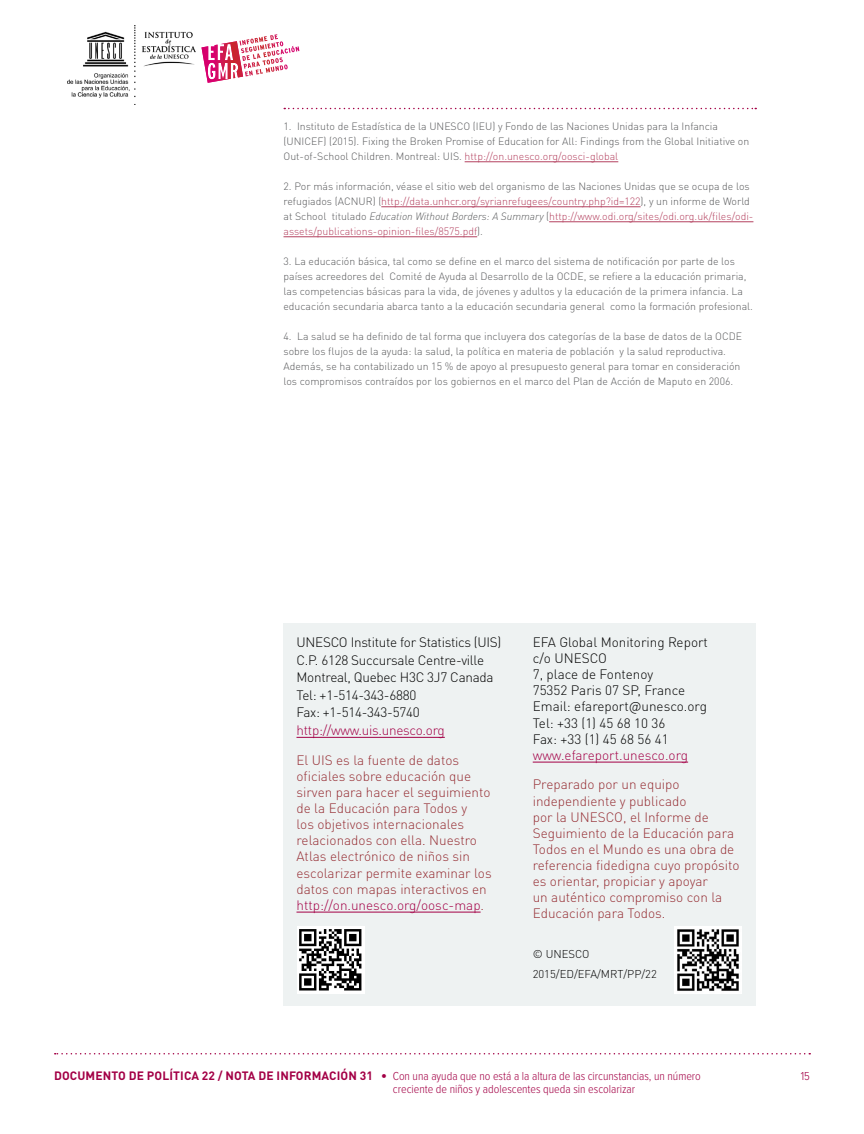
<style>
.page{position:relative;width:864px;height:1134px;background:#fff}
.page>*{position:absolute;margin:0;border:0;box-sizing:border-box;transform-origin:0 0}
.t1{font:300 13.5px/16px "DINOT";color:#962e34}
.t2{font:300 13.5px/16px "DINOT";color:#000}
.t3{font:300 13.5px/17.7px "DINOT";letter-spacing:-.02em;color:#000}
.t4{font:300 13.5px "DINOT";letter-spacing:-.02em;color:#a30046}
.t5{font:300 13.5px "DINOT";color:#a30046}
.t6{font:300 12px/13.5px "Proxima Nova Cond";color:#a30046}
.t7{font:300 11.25px/19.5px "DINOT";color:#000}
.t8{font:300 10.5px/15px "DINOT";color:#58595b}
.t9{font:300 10.5px/15px "DINOT";color:#b44260}
.s1{color:#b44260}
.s2{color:#58595b}
.s3{font-style:italic;color:#58595b}
.s4{color:#a30046}
.s5{font-family:"DINOT";font-weight:700}
</style>
<div class="page">
<svg style="left:55px;top:1053px;width:755px;height:1px"></svg>
<img style="left:68px;top:25px;width:127px;height:73px">
<svg style="left:202px;top:34px;width:97px;height:49px"></svg>
<div style="left:283px;top:623px;width:472px;height:382px;background:#eef2f2"></div>
<hr style="left:296px;top:737px;width:149px;height:1px;background:#a30046">
<hr style="left:296px;top:912px;width:185px;height:1px;background:#a30046">
<hr style="left:533px;top:762px;width:155px;height:1px;background:#a30046">
<img style="left:674px;top:927px;width:67px;height:66px">
<img style="left:298px;top:927px;width:66px;height:66px">
<svg style="left:284px;top:108px;width:472px;height:1px"></svg>
<hr style="left:465px;top:161px;width:153px;height:1px;background:#b44260">
<hr style="left:381px;top:206px;width:260px;height:1px;background:#b44260">
<hr style="left:549px;top:221px;width:204px;height:1px;background:#b44260">
<hr style="left:284px;top:236px;width:193px;height:1px;background:#b44260">
<p class="t8" style="left:284px;top:118px;width:467px">1. Instituto de Estadística de la UNESCO (IEU) y Fondo de las Naciones Unidas para la Infancia (UNICEF) (2015). Fixing the Broken Promise of Education for All: Findings from the Global Initiative on<br>Out-of-School Children. Montreal: UIS. <span class="s1">http://on.unesco.org/oosci-global</span></p>
<p class="t9" style="left:284px;top:178px;width:471px"><span class="s2">2. Por más información, véase el sitio web del organismo de las Naciones Unidas que se ocupa de los refugiados (ACNUR) (</span>http://data.unhcr.org/syrianrefugees/country.php?id=122<span class="s2">), y un informe de World at School titulado</span> <span class="s3">Education Without Borders: A Summary</span> <span class="s2">(</span>http://www.odi.org/sites/odi.org.uk/files/odi&shy;assets/publications-opinion-files/8575.pdf<span class="s2">).</span></p>
<p class="t8" style="left:284px;top:253px;width:471px">3. La educación básica, tal como se define en el marco del sistema de notificación por parte de los países acreedores del Comité de Ayuda al Desarrollo de la OCDE, se refiere a la educación primaria, las competencias básicas para la vida, de jóvenes y adultos y la educación de la primera infancia. La educación secundaria abarca tanto a la educación secundaria general como la formación profesional.</p>
<p class="t8" style="left:284px;top:328px;width:460px">4. La salud se ha definido de tal forma que incluyera dos categorías de la base de datos de la OCDE sobre los flujos de la ayuda: la salud, la política en materia de población y la salud reproductiva.<br>Además, se ha contabilizado un 15 % de apoyo al presupuesto general para tomar en consideración los compromisos contraídos por los gobiernos en el marco del Plan de Acción de Maputo en 2006.</p>
<p class="t3" style="left:296px;top:633px;width:206px">UNESCO Institute for Statistics (UIS)<br>C.P. 6128 Succursale Centre-ville<br>Montreal, Quebec H3C 3J7 Canada<br>Tel: +1-514-343-6880<br>Fax: +1-514-343-5740</p>
<p class="t4" style="left:296px;top:722px;width:150px">http://www.uis.unesco.org</p>
<p class="t1" style="left:296px;top:752px;width:197px">El UIS es la fuente de datos oficiales sobre educación que sirven para hacer el seguimiento de la Educación para Todos y<br>los objetivos internacionales relacionados con ella. Nuestro<br>Atlas electrónico de niños sin escolarizar permite examinar los datos con mapas interactivos en <span class="s4">http://on.unesco.org/oosc-map</span>.</p>
<p class="t2" style="left:533px;top:634px;width:177px">EFA Global Monitoring Report c/o UNESCO<br>7, place de Fontenoy<br>75352 Paris 07 SP, France<br>Email: efareport@unesco.org<br>Tel: +33 (1) 45 68 10 36<br>Fax: +33 (1) 45 68 56 41</p>
<p class="t5" style="left:533px;top:747px;width:157px">www.efareport.unesco.org</p>
<p class="t1" style="left:533px;top:776px;width:208px">Preparado por un equipo independiente y publicado<br>por la UNESCO, el Informe de<br>Seguimiento de la Educación para<br>Todos en el Mundo es una obra de referencia fidedigna cuyo propósito es orientar, propiciar y apoyar<br>un auténtico compromiso con la<br>Educación para Todos.</p>
<p class="t7" style="left:533px;top:944px;width:126px">© UNESCO<br>2015/ED/EFA/MRT/PP/22</p>
<p class="t6" style="left:393px;top:1070px;width:309px;text-indent:-339px"><span class="s5">DOCUMENTO DE POLÍTICA 22 / NOTA DE INFORMACIÓN 31 •</span> Con una ayuda que no está a la altura de las circunstancias, un número creciente de niños y adolescentes queda sin escolarizar</p>
<p class="t6" style="left:801px;top:1070px;width:11px">15</p>
</div>
